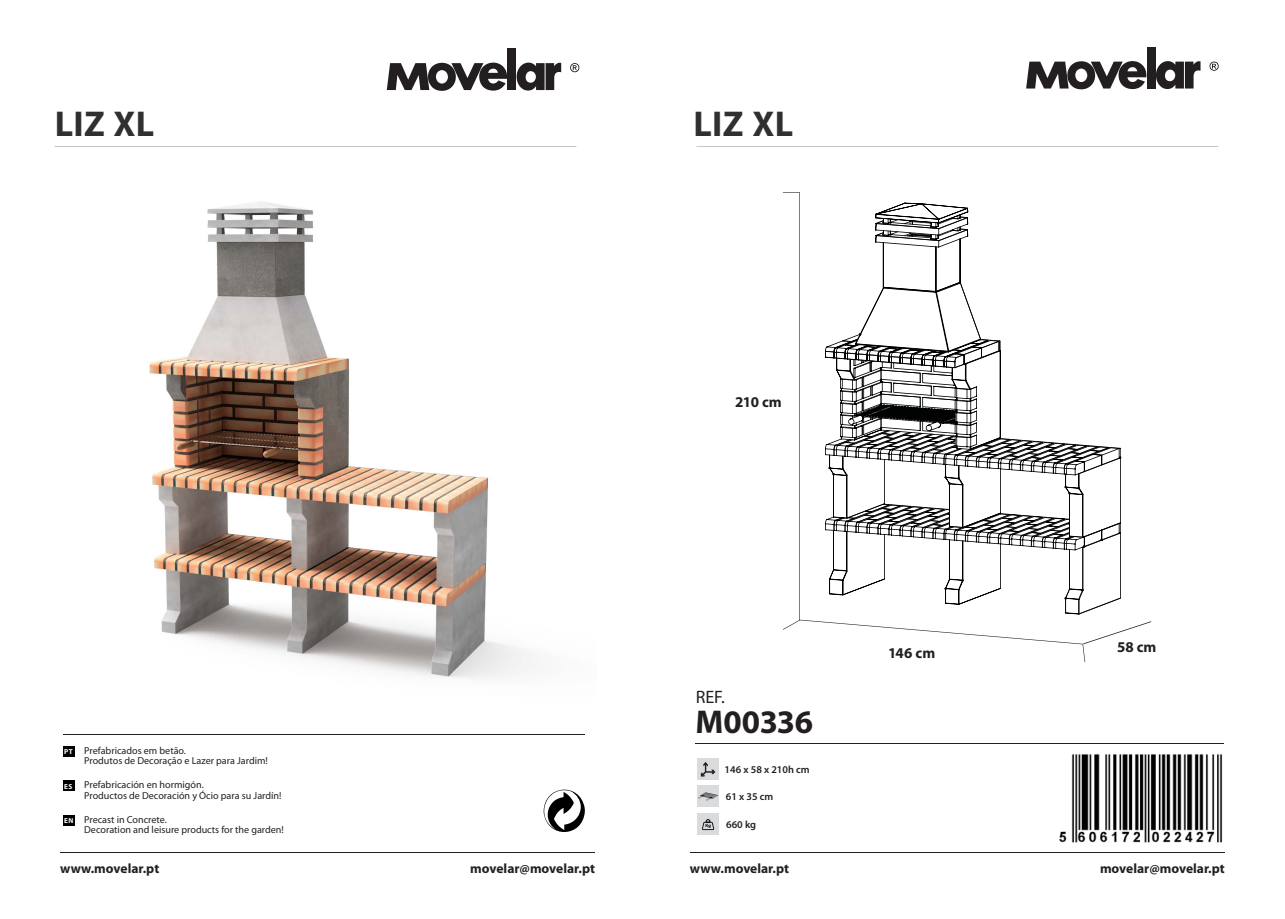
<style>
.page{position:relative;width:1285px;height:919px;background:#fff}
.page>*{position:absolute;margin:0;border:0;box-sizing:border-box;transform-origin:0 0}
.t1{font:700 36px "Myriad Pro";letter-spacing:.01em;color:#31302f}
.t2{font:700 33px "Myriad Pro";letter-spacing:-.015em;color:#231f20}
.t3{font:18px "Myriad Pro";color:#231f20}
.t4{font:700 15px "Myriad Pro";letter-spacing:.005em;color:#231f20}
.t5{font:700 13.5px "Myriad Pro";color:#231f20}
.t6{font:600 10.35px "Myriad Pro";color:#231f20}
.t7{font:10.05px/10.5px "Myriad Pro";color:#231f20}
.t8{font:700 7.2px "Myriad Pro";color:#fff}
.s1{font-weight:700;font-size:7.2px;color:#fff}
</style>
<div class="page">
<hr style="left:60px;top:852px;width:535px;height:1px;background:#231f20">
<svg style="left:543px;top:789px;width:41px;height:43px"></svg>
<div style="left:63px;top:780px;width:11px;height:11px;background:#000"></div>
<div style="left:63px;top:814px;width:11px;height:11px;background:#000"></div>
<div style="left:63px;top:746px;width:11px;height:11px;background:#000"></div>
<hr style="left:63px;top:733px;width:521px;height:1px;background:#231f20">
<div style="left:507px;top:49px;width:9px;height:41px;background:#231f20"></div>
<svg style="left:516px;top:63px;width:45px;height:27px"></svg>
<svg style="left:387px;top:63px;width:120px;height:28px"></svg>
<svg style="left:570px;top:63px;width:9px;height:9px"></svg>
<hr style="left:689px;top:852px;width:535px;height:1px;background:#231f20">
<div style="left:1146px;top:47px;width:9px;height:41px;background:#231f20"></div>
<svg style="left:1155px;top:61px;width:45px;height:28px"></svg>
<svg style="left:1026px;top:61px;width:120px;height:28px"></svg>
<svg style="left:1209px;top:62px;width:9px;height:9px"></svg>
<hr style="left:694px;top:743px;width:528px;height:1px;background:#231f20">
<div style="left:697px;top:758px;width:21px;height:22px;background:#d9dbdc"></div>
<svg style="left:700px;top:762px;width:15px;height:14px"></svg>
<div style="left:697px;top:785px;width:21px;height:22px;background:#d9dbdc"></div>
<svg style="left:698px;top:792px;width:20px;height:8px"></svg>
<div style="left:697px;top:813px;width:21px;height:22px;background:#d9dbdc"></div>
<svg style="left:702px;top:819px;width:12px;height:11px"></svg>
<svg style="left:1083px;top:621px;width:68px;height:23px"></svg>
<svg style="left:783px;top:192px;width:337px;height:470px"></svg>
<img style="left:1059px;top:754px;width:164px;height:89px">
<img style="left:149px;top:201px;width:382px;height:477px">
<h1 class="t1" style="left:55px;top:110px;width:101px">LIZ XL</h1>
<h1 class="t1" style="left:693px;top:110px;width:101px">LIZ XL</h1>
<p class="t7" style="left:84px;top:746px;width:185px;text-indent:-20px"><span class="s1">PT</span> Prefabricados em betão.<br>Produtos de Decoração e Lazer para Jardim!</p>
<p class="t7" style="left:84px;top:780px;width:199px">Prefabricación en hormigón.<br>Productos de Decoración y Ócio para su Jardín!</p>
<p class="t8" style="left:64px;top:783px;width:10px">ES</p>
<p class="t7" style="left:84px;top:814px;width:201px;text-indent:-20px"><span class="s1">EN</span> Precast in Concrete.<br>Decoration and leisure products for the garden!</p>
<h3 class="t5" style="left:60px;top:863px;width:101px">www.movelar.pt</h3>
<h3 class="t5" style="left:470px;top:863px;width:126px">movelar@movelar.pt</h3>
<h3 class="t4" style="left:735px;top:396px;width:48px">210 cm</h3>
<h3 class="t3" style="left:695px;top:690px;width:30px">REF.</h3>
<h2 class="t2" style="left:695px;top:709px;width:119px">M00336</h2>
<p class="t6" style="left:724px;top:765px;width:87px">146 x 58 x 210h cm</p>
<p class="t6" style="left:725px;top:792px;width:49px">61 x 35 cm</p>
<p class="t6" style="left:726px;top:820px;width:32px">660 kg</p>
<h3 class="t4" style="left:887px;top:647px;width:49px">146 cm</h3>
<h3 class="t4" style="left:1116px;top:641px;width:41px">58 cm</h3>
<h3 class="t5" style="left:689px;top:863px;width:101px">www.movelar.pt</h3>
<h3 class="t5" style="left:1099px;top:863px;width:126px">movelar@movelar.pt</h3>
</div>
